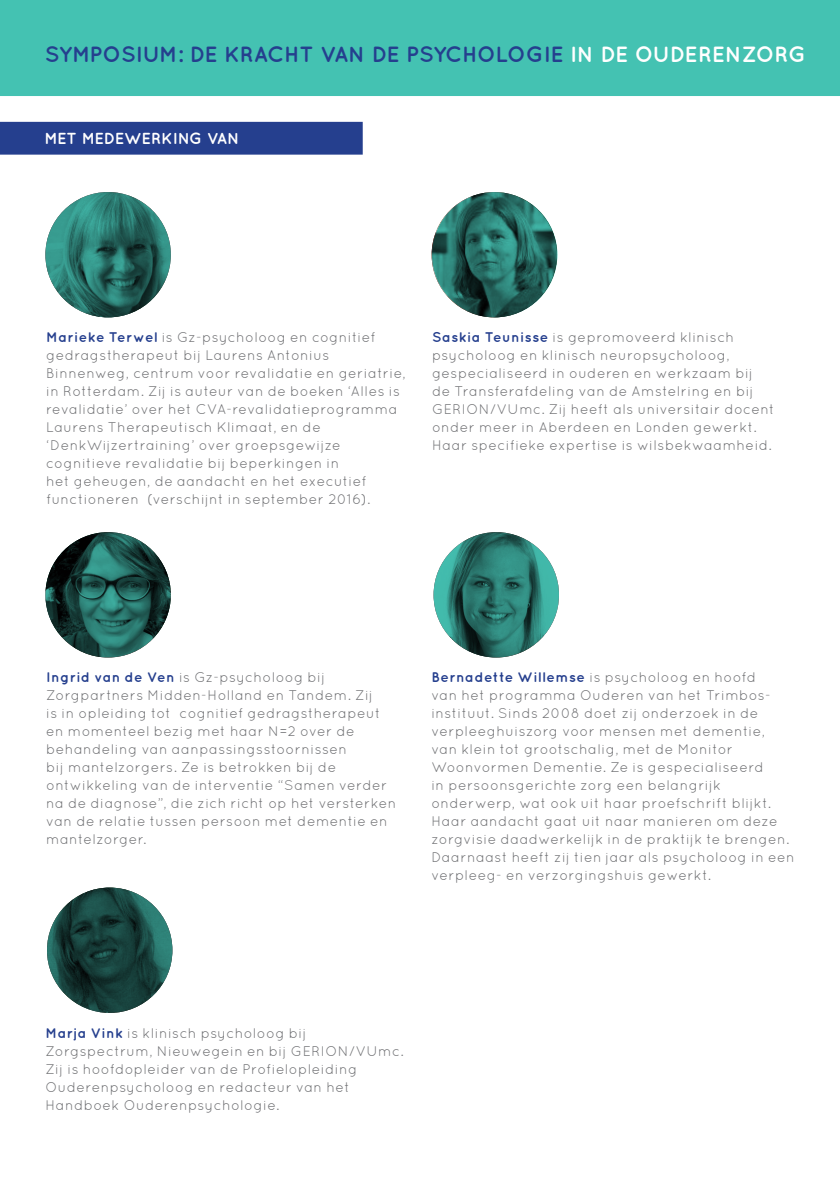
<style>
.page{position:relative;width:840px;height:1191px;background:#fff}
.page>*{position:absolute;margin:0;border:0;box-sizing:border-box;transform-origin:0 0}
.t1{font:700 22px "Quicksand";color:#253f8e}
.t2{font:700 16px "Quicksand";color:#fff}
.t3{font:14px/18px "Quicksand";letter-spacing:.03em;color:#6c6d70}
.s1{color:#fff}
.s2{font-weight:700;color:#253f8e}
</style>
<div class="page">
<div style="left:0;top:122px;width:362px;height:33px;background:#253f8e"></div>
<div style="left:0;top:0;width:839px;height:96px;background:#44c2b2"></div>
<img style="left:439px;top:532px;width:119px;height:125px">
<svg style="left:433px;top:532px;width:125px;height:125px;background:#2d7c72"></svg>
<img style="left:431px;top:192px;width:125px;height:125px">
<img style="left:45px;top:192px;width:126px;height:125px">
<svg style="left:45px;top:192px;width:126px;height:125px;background:#297169"></svg>
<svg style="left:432px;top:192px;width:125px;height:125px;background:#25665f"></svg>
<img style="left:45px;top:532px;width:126px;height:125px">
<svg style="left:45px;top:532px;width:126px;height:125px;background:#1c4e48"></svg>
<img style="left:47px;top:893px;width:125px;height:120px">
<svg style="left:47px;top:887px;width:125px;height:126px;background:#1a4540"></svg>
<p class="t1" style="left:45px;top:41px;width:762px">SYMPOSIUM: DE KRACHT VAN DE PSYCHOLOGIE <span class="s1">IN DE OUDERENZORG</span></p>
<p class="t2" style="left:44px;top:129px;width:197px">MET MEDEWERKING VAN</p>
<p class="t3" style="left:46px;top:328px;width:361px"><span class="s2">Marieke Terwel</span> is Gz-psycholoog en cognitief gedragstherapeut bij Laurens Antonius Binnenweg, centrum voor revalidatie en geriatrie, in Rotterdam. Zij is auteur van de boeken ‘Alles is revalidatie’ over het CVA-revalidatieprogramma Laurens Therapeutisch Klimaat, en de ‘DenkWijzertraining’ over groepsgewijze cognitieve revalidatie bij beperkingen in<br>het geheugen, de aandacht en het executief functioneren (verschijnt in september 2016).</p>
<p class="t3" style="left:432px;top:328px;width:344px"><span class="s2">Saskia Teunisse</span> is gepromoveerd klinisch psycholoog en klinisch neuropsycholoog, gespecialiseerd in ouderen en werkzaam bij de Transferafdeling van de Amstelring en bij GERION/VUmc. Zij heeft als universitair docent onder meer in Aberdeen en Londen gewerkt.<br>Haar specifieke expertise is wilsbekwaamheid.</p>
<p class="t3" style="left:46px;top:668px;width:351px"><span class="s2">Ingrid van de Ven</span> is Gz-psycholoog bij Zorgpartners Midden-Holland en Tandem. Zij<br>is in opleiding tot cognitief gedragstherapeut en momenteel bezig met haar N=2 over de behandeling van aanpassingsstoornissen<br>bij mantelzorgers. Ze is betrokken bij de ontwikkeling van de interventie “Samen verder na de diagnose”, die zich richt op het versterken van de relatie tussen persoon met dementie en mantelzorger.</p>
<p class="t3" style="left:431px;top:668px;width:365px"><span class="s2">Bernadette Willemse</span> is psycholoog en hoofd<br>van het programma Ouderen van het Trimbos&shy;instituut. Sinds 2008 doet zij onderzoek in de verpleeghuiszorg voor mensen met dementie,<br>van klein tot grootschalig, met de Monitor Woonvormen Dementie. Ze is gespecialiseerd<br>in persoonsgerichte zorg een belangrijk onderwerp, wat ook uit haar proefschrift blijkt.<br>Haar aandacht gaat uit naar manieren om deze zorgvisie daadwerkelijk in de praktijk te brengen.<br>Daarnaast heeft zij tien jaar als psycholoog in een verpleeg- en verzorgingshuis gewerkt.</p>
<p class="t3" style="left:45px;top:1023px;width:359px"><span class="s2">Marja Vink</span> is klinisch psycholoog bij Zorgspectrum, Nieuwegein en bij GERION/VUmc.<br>Zij is hoofdopleider van de Profielopleiding Ouderenpsycholoog en redacteur van het Handboek Ouderenpsychologie.</p>
</div>
